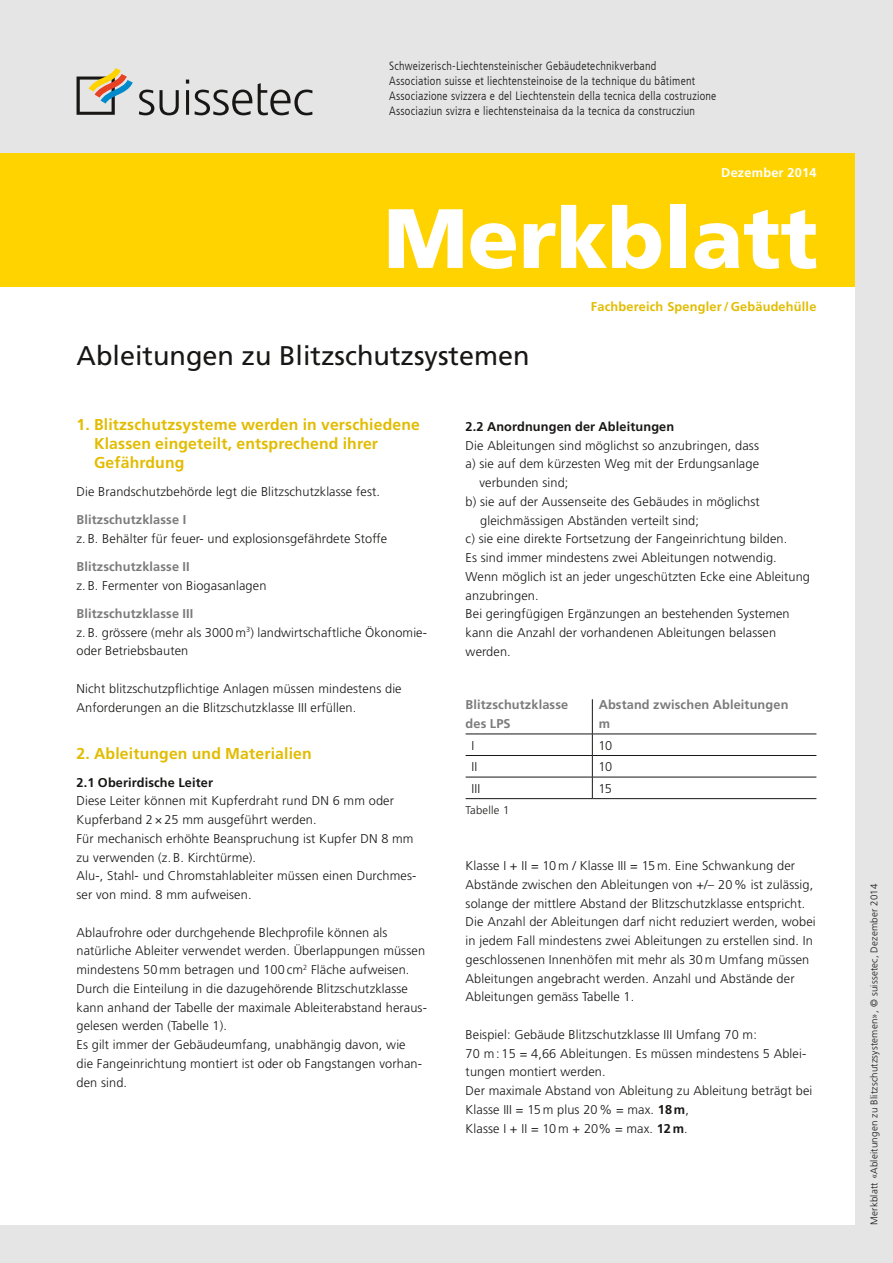
<style>
.page{position:relative;width:893px;height:1263px;background:#e5e5e5}
.page>*{position:absolute;margin:0;border:0;box-sizing:border-box;transform-origin:0 0}
.t1{font:900 84px "Frutiger LT Com";color:#fff}
.t2{font:27px "Frutiger LT Std";color:#181716}
.t3{font:700 15.75px/18.8px "Frutiger LT Std";letter-spacing:.01em;color:#e2bc00}
.t4{font:300 12.75px/18.8px "Frutiger LT Std";letter-spacing:.01em;color:#181716}
.t5{font:700 12.75px/18.8px "Frutiger LT Std";letter-spacing:.01em;color:#7a7b7a}
.t6{font:700 12.75px "Frutiger LT Std";letter-spacing:.01em;color:#181716}
.t7{font:700 12.75px "Frutiger LT Std";letter-spacing:.015em;color:#e2bc00}
.t8{font:700 12.75px "Frutiger LT Std";letter-spacing:.015em;color:#fff}
.t9{font:300 condensed 12px/15px "Frutiger LT Com";letter-spacing:.02em;color:#181716}
.t10{font:300 11.25px "Frutiger LT Std";letter-spacing:.02em;color:#181716}
.t11{font:300 9.75px "Frutiger LT Std";letter-spacing:.02em;color:#181716}
.s1{font-weight:700;color:#7a7b7a}
.s2{font-weight:700}
</style>
<div class="page">
<div style="left:0;top:153px;width:855px;height:1072px;background:#fff"></div>
<svg style="left:139px;top:90px;width:15px;height:25px"></svg>
<svg style="left:160px;top:90px;width:19px;height:25px"></svg>
<hr style="left:186px;top:90px;width:3px;height:25px;background:#181716">
<svg style="left:186px;top:80px;width:3px;height:4px"></svg>
<svg style="left:194px;top:90px;width:58px;height:25px"></svg>
<svg style="left:258px;top:83px;width:55px;height:32px"></svg>
<svg style="left:77px;top:68px;width:56px;height:47px"></svg>
<hr style="left:592px;top:699px;width:1px;height:35px;background:#181716">
<hr style="left:466px;top:734px;width:126px;height:1px;background:#181716">
<hr style="left:592px;top:734px;width:224px;height:1px;background:#181716">
<hr style="left:466px;top:755px;width:126px;height:1px;background:#181716">
<hr style="left:592px;top:755px;width:224px;height:1px;background:#181716">
<hr style="left:466px;top:777px;width:126px;height:1px;background:#181716">
<hr style="left:592px;top:777px;width:224px;height:1px;background:#181716">
<svg style="left:592px;top:734px;width:1px;height:64px"></svg>
<hr style="left:466px;top:798px;width:126px;height:1px;background:#181716">
<hr style="left:592px;top:798px;width:224px;height:1px;background:#181716">
<div style="left:0;top:153px;width:855px;height:134px;background:#ffd300"></div>
<p class="t9" style="left:389px;top:58px;width:329px">Schweizerisch-Liechtensteinischer Gebäudetechnikverband<br>Association suisse et liechtensteinoise de la technique du bâtiment Associazione svizzera e del Liechtenstein della tecnica della costruzione Associaziun svizra e liechtensteinaisa da la tecnica da construcziun</p>
<p class="t8" style="left:721px;top:165px;width:97px">Dezember 2014</p>
<h1 class="t1" style="left:384px;top:188px;width:436px">Merkblatt</h1>
<p class="t7" style="left:591px;top:299px;width:227px">Fachbereich Spengler/ Gebäudehülle</p>
<h2 class="t2" style="left:77px;top:339px;width:455px">Ableitungen zu Blitzschutzsystemen</h2>
<p class="t3" style="left:94px;top:416px;width:327px;text-indent:-18px">1. Blitzschutzsysteme werden in verschiedene<br>Klassen eingeteilt, entsprechend ihrer<br>Gefährdung</p>
<p class="t4" style="left:77px;top:482px;width:305px">Die Brandschutzbehörde legt die Blitzschutzklasse fest.</p>
<p class="t5" style="left:77px;top:510px;width:111px">Blitzschutzklasse I</p>
<p class="t4" style="left:77px;top:529px;width:312px">z. B. Behälter für feuer- und explosionsgefährdete Stoffe</p>
<p class="t5" style="left:77px;top:557px;width:115px">Blitzschutzklasse II</p>
<p class="t4" style="left:77px;top:576px;width:191px">z. B. Fermenter von Biogasanlagen</p>
<p class="t4" style="left:77px;top:604px;width:352px"><span class="s1">Blitzschutzklasse III<br></span>z. B. grössere (mehr als 3000 m<sup>3</sup>) landwirtschaftliche Ökonomie&shy;oder Betriebsbauten</p>
<p class="t4" style="left:77px;top:679px;width:327px">Nicht blitzschutzpflichtige Anlagen müssen mindestens die<br>Anforderungen an die Blitzschutzklasse III erfüllen.</p>
<p class="t3" style="left:77px;top:744px;width:237px">2. Ableitungen und Materialien</p>
<p class="t6" style="left:77px;top:775px;width:138px">2.1 Oberirdische Leiter</p>
<p class="t4" style="left:77px;top:792px;width:341px">Diese Leiter können mit Kupferdraht rund DN 6 mm oder Kupferband 2×25 mm ausgeführt werden.<br>Für mechanisch erhöhte Beanspruchung ist Kupfer DN 8 mm zu verwenden (z. B. Kirchtürme).<br>Alu-, Stahl- und Chromstahlableiter müssen einen Durchmes&shy;ser von mind. 8 mm aufweisen.</p>
<p class="t4" style="left:77px;top:923px;width:352px">Ablaufrohre oder durchgehende Blechprofile können als natürliche Ableiter verwendet werden. Überlappungen müssen mindestens 50 mm betragen und 100 cm<sup>2</sup> Fläche aufweisen.<br>Durch die Einteilung in die dazugehörende Blitzschutzklasse kann anhand der Tabelle der maximale Ableiterabstand heraus&shy;gelesen werden (Tabelle 1).<br>Es gilt immer der Gebäudeumfang, unabhängig davon, wie<br>die Fangeinrichtung montiert ist oder ob Fangstangen vorhan&shy;den sind.</p>
<p class="t6" style="left:466px;top:419px;width:210px">2.2 Anordnungen der Ableitungen</p>
<p class="t4" style="left:466px;top:436px;width:295px">Die Ableitungen sind möglichst so anzubringen, dass</p>
<p class="t4" style="left:466px;top:455px;width:295px">a) sie auf dem kürzesten Weg mit der Erdungsanlage</p>
<p class="t4" style="left:479px;top:473px;width:90px">verbunden sind;</p>
<p class="t4" style="left:466px;top:492px;width:296px">b) sie auf der Aussenseite des Gebäudes in möglichst</p>
<p class="t4" style="left:480px;top:511px;width:220px">gleichmässigen Abständen verteilt sind;</p>
<p class="t4" style="left:466px;top:530px;width:323px">c) sie eine direkte Fortsetzung der Fangeinrichtung bilden.</p>
<p class="t4" style="left:466px;top:548px;width:313px">Es sind immer mindestens zwei Ableitungen notwendig.</p>
<p class="t4" style="left:466px;top:567px;width:346px">Wenn möglich ist an jeder ungeschützten Ecke eine Ableitung</p>
<p class="t4" style="left:466px;top:586px;width:74px">anzubringen.</p>
<p class="t4" style="left:466px;top:605px;width:326px">Bei geringfügigen Ergänzungen an bestehenden Systemen</p>
<p class="t4" style="left:466px;top:623px;width:312px">kann die Anzahl der vorhandenen Ableitungen belassen</p>
<p class="t4" style="left:466px;top:642px;width:47px">werden.</p>
<p class="t5" style="left:466px;top:695px;width:104px">Blitzschutzklasse des LPS</p>
<p class="t5" style="left:599px;top:695px;width:191px">Abstand zwischen Ableitungen m</p>
<p class="t4" style="left:472px;top:736px;width:4px">I</p>
<p class="t4" style="left:598px;top:736px;width:15px">10</p>
<p class="t4" style="left:472px;top:757px;width:7px">II</p>
<p class="t4" style="left:598px;top:757px;width:15px">10</p>
<p class="t4" style="left:472px;top:779px;width:10px">III</p>
<p class="t4" style="left:598px;top:779px;width:15px">15</p>
<p class="t10" style="left:466px;top:804px;width:45px">Tabelle 1</p>
<p class="t4" style="left:466px;top:856px;width:352px">Klasse I + II = 10 m / Klasse III = 15 m. Eine Schwankung der Abstände zwischen den Ableitungen von +/– 20% ist zulässig, solange der mittlere Abstand der Blitzschutzklasse entspricht.<br>Die Anzahl der Ableitungen darf nicht reduziert werden, wobei in jedem Fall mindestens zwei Ableitungen zu erstellen sind. In geschlossenen Innenhöfen mit mehr als 30 m Umfang müssen Ableitungen angebracht werden. Anzahl und Abstände der Ableitungen gemäss Tabelle 1.</p>
<p class="t4" style="left:466px;top:1025px;width:348px">Beispiel: Gebäude Blitzschutzklasse III Umfang 70 m:<br>70 m : 15 = 4,66 Ableitungen. Es müssen mindestens 5 Ablei&shy;tungen montiert werden.<br>Der maximale Abstand von Ableitung zu Ableitung beträgt bei Klasse III = 15 m plus 20% = max. <span class="s2">18m</span>,<br>Klasse I + II = 10 m + 20% = max. <span class="s2">12m</span>.</p>
<p class="t11" style="left:869px;top:1225px;width:343px;rotate:-90deg">Merkblatt «Ableitungen zu Blitzschutzsystemen», © suissetec, Dezember 2014</p>
</div>
